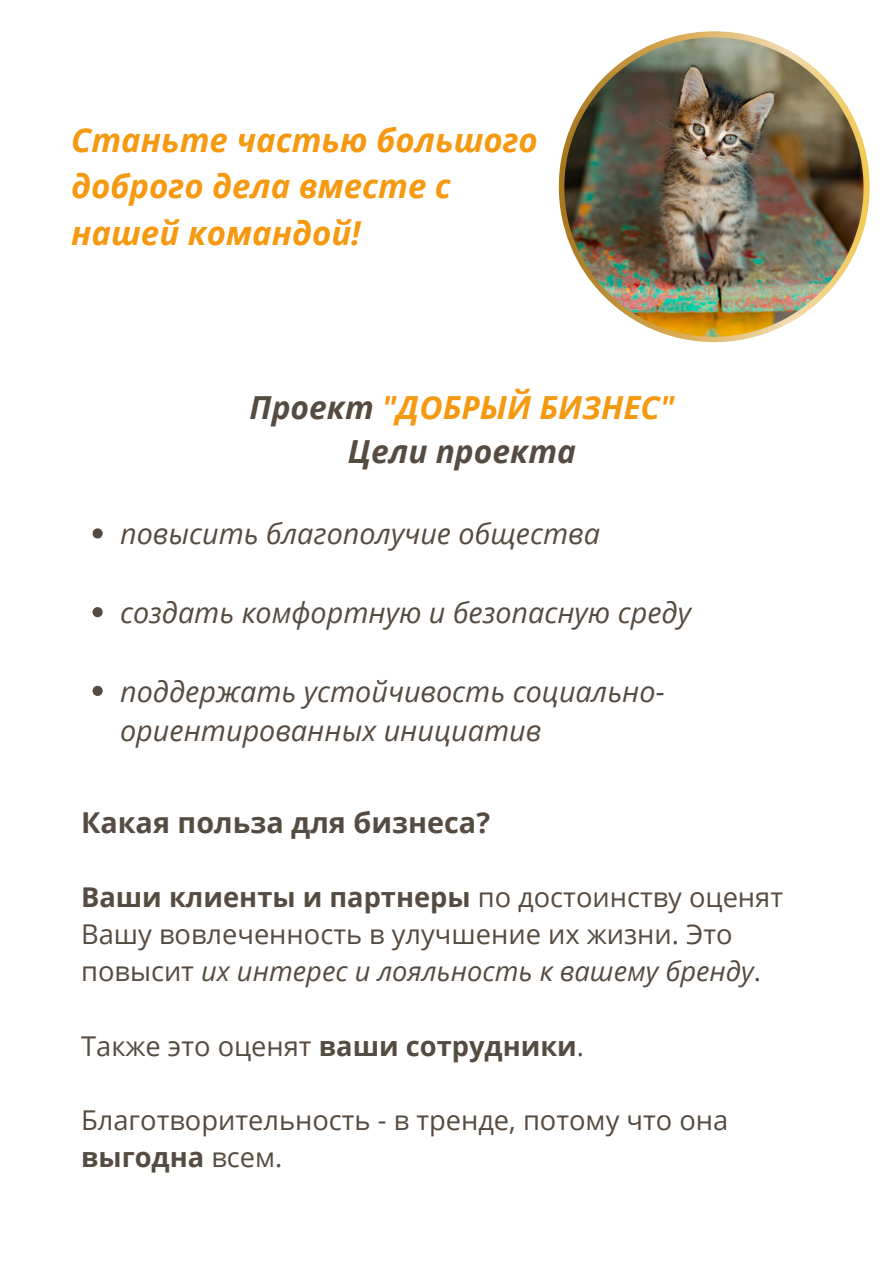
<style>
.page{position:relative;width:893px;height:1264px;background:#fff}
.page>*{position:absolute;margin:0;border:0;box-sizing:border-box;transform-origin:0 0}
.t1{font:italic 700 33px/46px "Open Sans";color:#f59910}
.t2{font:italic 700 31.8px "Open Sans";color:#f59910}
.t3{font:italic 700 31.8px "Open Sans";color:#564b40}
.t4{font:italic 28.8px/39.3px "Open Sans";color:#564b40}
.t5{font:700 28.8px "Open Sans";color:#564b40}
.t6{font:27.3px/37px "Open Sans";color:#564b40}
.s1{color:#564b40}
.s2{font-weight:700}
.s3{font-style:italic}
</style>
<div class="page">
<svg style="left:93px;top:528px;width:10px;height:10px"></svg>
<svg style="left:93px;top:607px;width:10px;height:10px"></svg>
<svg style="left:93px;top:685px;width:10px;height:11px"></svg>
<img style="left:558px;top:31px;width:311px;height:311px">
<p class="t1" style="left:71px;top:116px;width:468px">Станьте частью большого доброго дела вместе с нашей командой!</p>
<p class="t2" style="left:249px;top:385px;width:426px"><span class="s1">Проект</span> "ДОБРЫЙ БИЗНЕС"</p>
<p class="t3" style="left:348px;top:429px;width:230px">Цели проекта</p>
<p class="t4" style="left:120px;top:513px;width:481px">повысить благополучие общества</p>
<p class="t4" style="left:120px;top:592px;width:572px">создать комфортную и безопасную среду</p>
<p class="t4" style="left:120px;top:670px;width:546px">поддержать устойчивость социально&shy;ориентированных инициатив</p>
<p class="t5" style="left:81px;top:802px;width:410px">Какая польза для бизнеса?</p>
<p class="t6" style="left:81px;top:878px;width:703px"><span class="s2">Ваши клиенты и партнеры</span> по достоинству оценят<br>Вашу вовлеченность в улучшение их жизни. Это повысит <span class="s3">их интерес и лояльность к вашему бренду</span>.</p>
<p class="t6" style="left:81px;top:1026px;width:504px">Также это оценят <span class="s2">ваши сотрудники</span>.</p>
<p class="t6" style="left:81px;top:1100px;width:648px">Благотворительность - в тренде, потому что она <span class="s2">выгодна</span> всем.</p>
</div>
